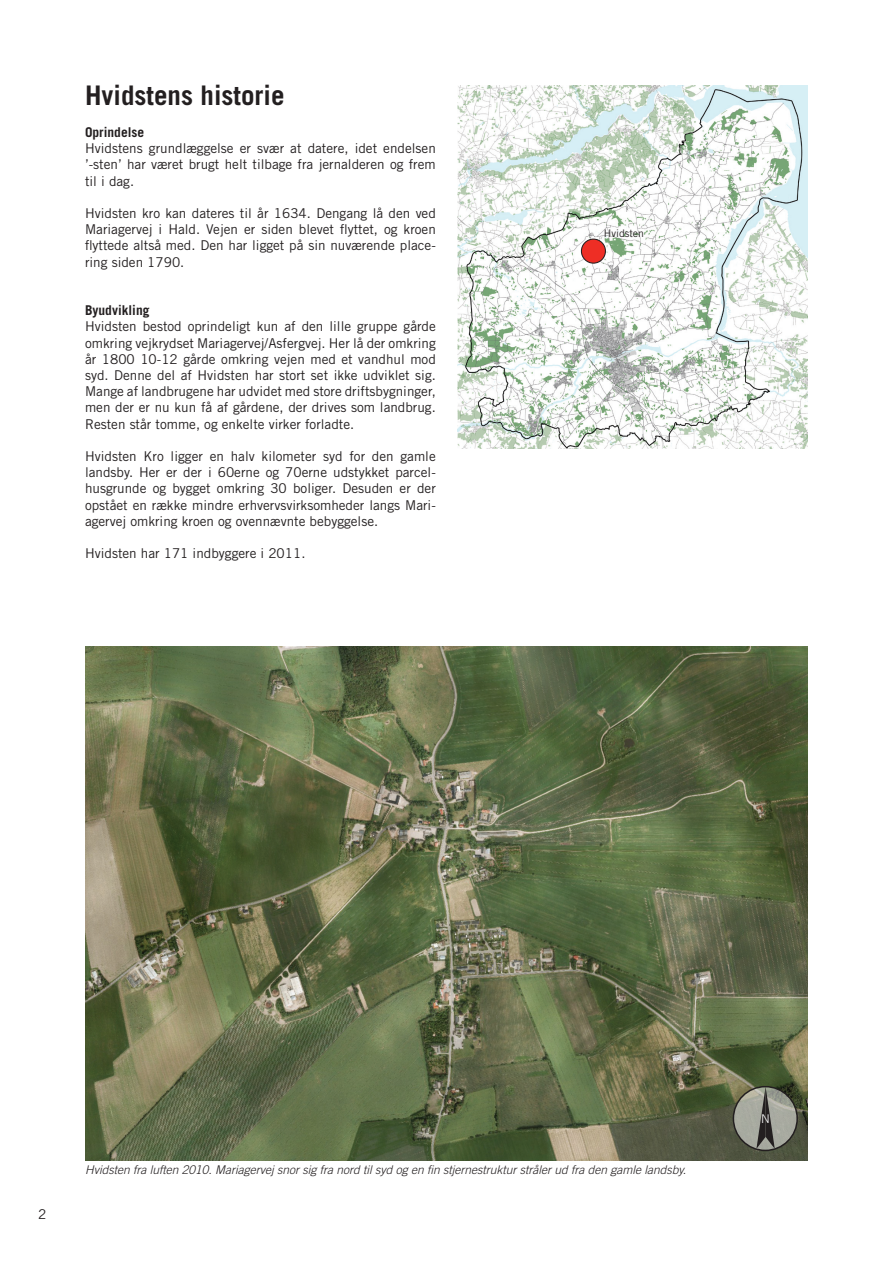
<style>
.page{position:relative;width:893px;height:1263px;background:#fff}
.page>*{position:absolute;margin:0;border:0;box-sizing:border-box;transform-origin:0 0}
.Brødtekst{font:700 27px "Trade Gothic LT Std";color:#231f20}
.Brødtekst-2{font:13.5px/16.2px "Trade Gothic LT Std";color:#231f20;text-align:justify}
.Brødtekst-3{font:700 13.5px "Trade Gothic LT Std";color:#231f20}
.Billedtekst{font:italic 300 12px "Trade Gothic LT Std";color:#231f20}
.t1{font:300 12px "Trade Gothic LT Std";color:#fff}
.t2{font:10.5px "Trade Gothic LT Std";color:#231f20}
</style>
<div class="page">
<img style="left:457px;top:85px;width:351px;height:363px">
<div style="left:581px;top:239px;width:24px;height:24px;background:#ee2e25;border-radius:50%"></div>
<div style="left:581px;top:239px;width:25px;height:25px;border:1px solid #231f20;border-radius:50%"></div>
<img style="left:85px;top:646px;width:723px;height:515px">
<svg style="left:733px;top:1087px;width:64px;height:63px;background:#a2a49a"></svg>
<div style="left:733px;top:1086px;width:65px;height:65px;border:2px solid #231f20;border-radius:50%"></div>
<svg style="left:756px;top:1087px;width:19px;height:62px"></svg>
<p class="Brødtekst" style="left:85px;top:78px;width:201px">Hvidstens historie</p>
<p class="Brødtekst-3" style="left:85px;top:124px;width:61px">Oprindelse</p>
<p class="Brødtekst-2" style="left:85px;top:140px;width:352px">Hvidstens grundlæggelse er svær at datere, idet endelsen ’-sten’ har været brugt helt tilbage fra jernalderen og frem til i dag.</p>
<p class="Brødtekst-2" style="left:85px;top:205px;width:352px">Hvidsten kro kan dateres til år 1634. Dengang lå den ved Mariagervej i Hald. Vejen er siden blevet flyttet, og kroen flyttede altså med. Den har ligget på sin nuværende place&shy;ring siden 1790.</p>
<p class="Brødtekst-3" style="left:85px;top:302px;width:66px">Byudvikling</p>
<p class="Brødtekst-2" style="left:85px;top:318px;width:352px">Hvidsten bestod oprindeligt kun af den lille gruppe gårde omkring vejkrydset Mariagervej/Asfergvej. Her lå der omkring år 1800 10-12 gårde omkring vejen med et vandhul mod syd. Denne del af Hvidsten har stort set ikke udviklet sig.<br>Mange af landbrugene har udvidet med store driftsbygninger, men der er nu kun få af gårdene, der drives som landbrug.<br>Resten står tomme, og enkelte virker forladte.</p>
<p class="Brødtekst-2" style="left:85px;top:448px;width:352px">Hvidsten Kro ligger en halv kilometer syd for den gamle landsby. Her er der i 60erne og 70erne udstykket parcel&shy;husgrunde og bygget omkring 30 boliger. Desuden er der opstået en række mindre erhvervsvirksomheder langs Mari&shy;agervej omkring kroen og ovennævnte bebyggelse.</p>
<p class="Brødtekst-2" style="left:85px;top:545px;width:222px">Hvidsten har 171 indbyggere i 2011.</p>
<p class="t2" style="left:604px;top:227px;width:42px">Hvidsten</p>
<p class="Brødtekst-2" style="left:38px;top:1206px;width:10px">2</p>
<p class="Billedtekst" style="left:85px;top:1162px;width:603px">Hvidsten fra luften 2010. Mariagervej snor sig fra nord til syd og en fin stjernestruktur stråler ud fra den gamle landsby.</p>
<p class="t1" style="left:761px;top:1111px;width:10px">N</p>
</div>
